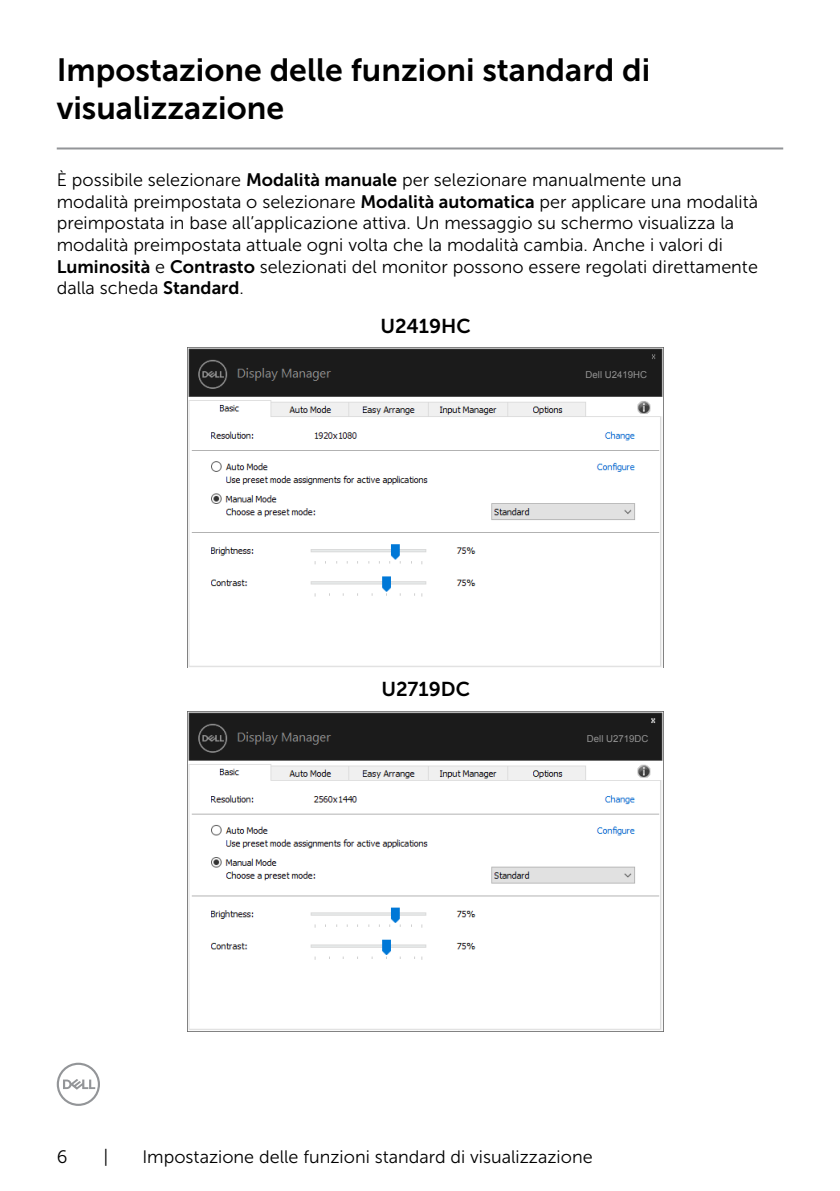
<style>
.page{position:relative;width:840px;height:1191px;background:#fff}
.page>*{position:absolute;margin:0;border:0;box-sizing:border-box;transform-origin:0 0}
.t1{font:32px/38.4px "Museo Sans For Dell 700";color:#000}
.t2{font:20px "Museo Sans For Dell 700";color:#000}
.t3{font:18px/21.6px "Museo Sans For Dell 300";color:#000}
.t4{font:9.6px "Arial";color:#939393}
.s1{font-family:"Museo Sans For Dell 700"}
</style>
<div class="page">
<svg style="left:57px;top:1062px;width:43px;height:44px"></svg>
<hr style="left:57px;top:147px;width:725px;height:2px;background:#939598">
<img style="left:187px;top:348px;width:476px;height:319px">
<div style="left:545px;top:368px;width:103px;height:12px;background:#1b1b1b"></div>
<img style="left:188px;top:712px;width:475px;height:318px">
<div style="left:545px;top:732px;width:103px;height:12px;background:#1b1b1b"></div>
<h1 class="t1" style="left:57px;top:50px;width:594px">Impostazione delle funzioni standard di visualizzazione</h1>
<p class="t3" style="left:57px;top:169px;width:702px">È possibile selezionare <span class="s1">Modalità manuale</span> per selezionare manualmente una<br>modalità preimpostata o selezionare <span class="s1">Modalità automatica</span> per applicare una modalità preimpostata in base all’applicazione attiva. Un messaggio su schermo visualizza la modalità preimpostata attuale ogni volta che la modalità cambia. Anche i valori di <span class="s1">Luminosità</span> e <span class="s1">Contrasto</span> selezionati del monitor possono essere regolati direttamente dalla scheda <span class="s1">Standard</span>.</p>
<p class="t2" style="left:380px;top:314px;width:92px">U2419HC</p>
<p class="t4" style="left:585px;top:368px;width:63px">Dell U2419HC</p>
<p class="t2" style="left:381px;top:677px;width:90px">U2719DC</p>
<p class="t4" style="left:586px;top:732px;width:63px">Dell U2719DC</p>
<p class="t3" style="left:57px;top:1145px;width:12px">6</p>
<p class="t3" style="left:103px;top:1145px;width:6px">|</p>
<p class="t3" style="left:142px;top:1145px;width:451px">Impostazione delle funzioni standard di visualizzazione</p>
</div>
